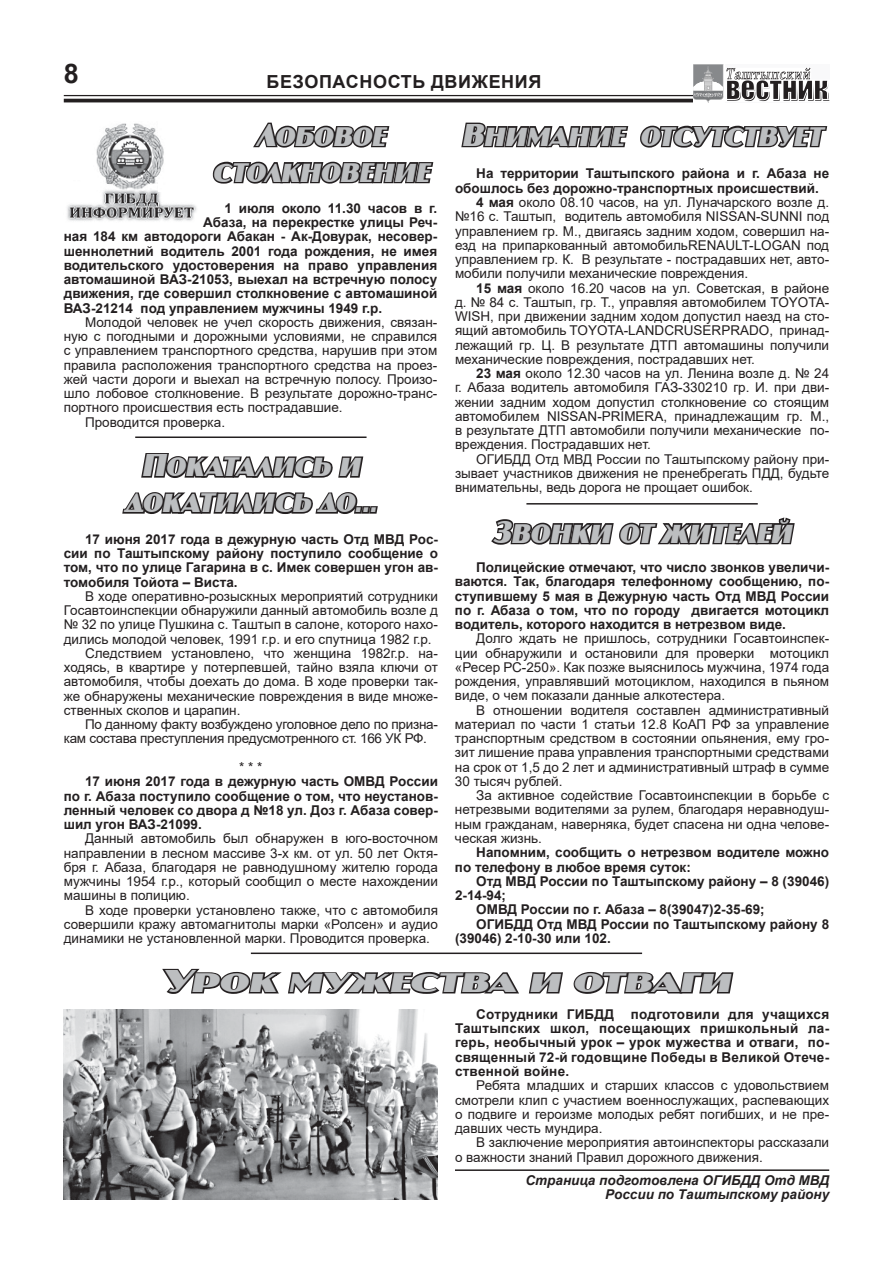
<style>
.page{position:relative;width:893px;height:1263px;background:#fff}
.page>*{position:absolute;margin:0;border:0;box-sizing:border-box;transform-origin:0 0}
.t1{font:italic 700 30px/36px "a Jasper Caps";color:#bcbec0;text-align:center}
.t2{font:italic 700 30px "a Jasper Caps";color:#bcbec0;scale:1.5 1}
.t3{font:700 27px "Arial";color:#231f20}
.t4{font:700 18px "Arial";letter-spacing:.035em;color:#231f20}
.t5{font:13.5px/14.2px "Arial";color:#231f20;text-align:justify}
.t6{font:700 13.5px/14.2px "Arial";color:#231f20;text-align:justify}
.t7{font:13.5px "Arial";letter-spacing:-.02em;color:#231f20}
.t8{font:italic 700 13.5px/14.2px "Arial";color:#231f20;text-align:right}
.s1{font-weight:700}
</style>
<div class="page">
<img style="left:64px;top:1009px;width:374px;height:190px">
<hr style="left:64px;top:95px;width:765px;height:1px;background:#231f20">
<hr style="left:64px;top:99px;width:765px;height:3px;background:#231f20">
<img style="left:694px;top:65px;width:135px;height:37px">
<img style="left:67px;top:123px;width:130px;height:98px">
<hr style="left:135px;top:436px;width:232px;height:2px;background:#231f20">
<svg style="left:212px;top:122px;width:222px;height:62px"></svg>
<svg style="left:461px;top:122px;width:168px;height:26px"></svg>
<svg style="left:640px;top:125px;width:188px;height:23px"></svg>
<hr style="left:526px;top:503px;width:232px;height:2px;background:#231f20">
<svg style="left:122px;top:453px;width:256px;height:61px"></svg>
<svg style="left:491px;top:517px;width:304px;height:28px"></svg>
<hr style="left:251px;top:952px;width:391px;height:2px;background:#231f20">
<svg style="left:162px;top:968px;width:401px;height:26px"></svg>
<svg style="left:573px;top:971px;width:161px;height:23px"></svg>
<hr style="left:455px;top:1169px;width:374px;height:2px;background:#231f20">
<h2 class="t3" style="left:64px;top:55px;width:17px">8</h2>
<h3 class="t4" style="left:267px;top:69px;width:28px">Безопаснос</h3>
<h3 class="t4" style="left:401px;top:69px;width:101px">ть движени</h3>
<h3 class="t4" style="left:528px;top:69px;width:14px">я</h3>
<h1 class="t1" style="left:212px;top:117px;width:224px">Лобовое столкновение</h1>
<h1 class="t1" style="left:461px;top:117px;width:369px">Внимание отсутствует</h1>
<p class="t6" style="left:476px;top:167px;width:354px">На территории Таштыпского района и г. Абаза не</p>
<p class="t6" style="left:455px;top:181px;width:365px">обошлось без дорожно-транспортных происшествий.</p>
<p class="t5" style="left:476px;top:195px;width:354px"><span class="s1">4 мая</span> около 08.10 часов, на ул. Луначарского возле д.</p>
<p class="t5" style="left:455px;top:209px;width:376px">№16 с. Таштып, водитель автомобиля NISSAN-SUNNI под</p>
<p class="t5" style="left:455px;top:224px;width:376px">управлением гр. М., двигаясь задним ходом, совершил на-</p>
<p class="t5" style="left:455px;top:238px;width:376px">езд на припаркованный автомобильRENAULT-LOGAN под</p>
<p class="t5" style="left:455px;top:252px;width:376px">управлением гр. К. В результате - пострадавших нет, авто-</p>
<p class="t5" style="left:455px;top:266px;width:295px">мобили получили механические повреждения.</p>
<p class="t5" style="left:476px;top:281px;width:354px"><span class="s1">15 мая</span> около 16.20 часов на ул. Советская, в районе</p>
<p class="t5" style="left:455px;top:295px;width:376px">д. № 84 с. Таштып, гр. Т., управляя автомобилем TOYOTA-</p>
<p class="t5" style="left:455px;top:309px;width:376px">WISH, при движении задним ходом допустил наезд на сто-</p>
<p class="t5" style="left:455px;top:323px;width:376px">ящий автомобиль TOYOTA-LANDCRUSERPRADO, принад-</p>
<p class="t5" style="left:455px;top:338px;width:376px">лежащий гр. Ц. В результате ДТП автомашины получили</p>
<p class="t5" style="left:455px;top:352px;width:301px">механические повреждения, пострадавших нет.</p>
<p class="t5" style="left:476px;top:366px;width:354px"><span class="s1">23 мая</span> около 12.30 часов на ул. Ленина возле д. № 24</p>
<p class="t5" style="left:455px;top:380px;width:376px">г. Абаза водитель автомобиля ГАЗ-330210 гр. И. при дви-</p>
<p class="t5" style="left:455px;top:395px;width:376px">жении задним ходом допустил столкновение со стоящим</p>
<p class="t5" style="left:455px;top:409px;width:376px">автомобилем NISSAN-PRIMERA, принадлежащим гр. М.,</p>
<p class="t5" style="left:455px;top:423px;width:376px">в результате ДТП автомобили получили механические по-</p>
<p class="t5" style="left:455px;top:437px;width:197px">вреждения. Пострадавших нет.</p>
<p class="t5" style="left:476px;top:452px;width:354px">ОГИБДД Отд МВД России по Таштыпскому району при-</p>
<p class="t5" style="left:455px;top:466px;width:376px">зывает участников движения не пренебрегать ПДД, будьте</p>
<p class="t5" style="left:455px;top:480px;width:299px">внимательны, ведь дорога не прощает ошибок.</p>
<p class="t6" style="left:225px;top:201px;width:214px">1 июля около 11.30 часов в г.</p>
<p class="t6" style="left:203px;top:215px;width:235px">Абаза, на перекрестке улицы Реч-</p>
<p class="t6" style="left:64px;top:230px;width:375px">ная 184 км автодороги Абакан - Ак-Довурак, несовер-</p>
<p class="t6" style="left:64px;top:244px;width:375px">шеннолетний водитель 2001 года рождения, не имея</p>
<p class="t6" style="left:64px;top:258px;width:375px">водительского удостоверения на право управления</p>
<p class="t6" style="left:64px;top:272px;width:375px">автомашиной ВАЗ-21053, выехал на встречную полосу</p>
<p class="t6" style="left:64px;top:287px;width:375px">движения, где совершил столкновение с автомашиной</p>
<p class="t6" style="left:64px;top:301px;width:320px">ВАЗ-21214 под управлением мужчины 1949 г.р.</p>
<p class="t5" style="left:85px;top:315px;width:354px">Молодой человек не учел скорость движения, связан-</p>
<p class="t5" style="left:64px;top:329px;width:375px">ную с погодными и дорожными условиями, не справился</p>
<p class="t5" style="left:64px;top:343px;width:375px">с управлением транспортного средства, нарушив при этом</p>
<p class="t5" style="left:64px;top:358px;width:375px">правила расположения транспортного средства на проез-</p>
<p class="t5" style="left:64px;top:372px;width:375px">жей части дороги и выехал на встречную полосу. Произо-</p>
<p class="t5" style="left:64px;top:386px;width:375px">шло лобовое столкновение. В результате дорожно-транс-</p>
<p class="t5" style="left:64px;top:400px;width:280px">портного происшествия есть пострадавшие.</p>
<p class="t5" style="left:85px;top:415px;width:142px">Проводится проверка.</p>
<h1 class="t1" style="left:125px;top:447px;width:259px">Покатались и докатились до…</h1>
<p class="t6" style="left:64px;top:532px;width:376px;text-indent:21px">17 июня 2017 года в дежурную часть Отд МВД Рос&shy;сии по Таштыпскому району поступило сообщение о том, что по улице Гагарина в с. Имек совершен угон ав&shy;томобиля Тойота – Виста.</p>
<p class="t5" style="left:85px;top:589px;width:354px">В ходе оперативно-розыскных мероприятий сотрудники</p>
<p class="t5" style="left:64px;top:603px;width:376px">Госавтоинспекции обнаружили данный автомобиль возле д</p>
<p class="t5" style="left:64px;top:617px;width:376px">№ 32 по улице Пушкина с. Таштып в салоне, которого нахо-</p>
<p class="t5" style="left:64px;top:632px;width:369px">дились молодой человек, 1991 г.р. и его спутница 1982 г.р.</p>
<p class="t5" style="left:85px;top:646px;width:354px">Следствием установлено, что женщина 1982г.р. на-</p>
<p class="t5" style="left:64px;top:660px;width:376px">ходясь, в квартире у потерпевшей, тайно взяла ключи от</p>
<p class="t5" style="left:64px;top:674px;width:376px">автомобиля, чтобы доехать до дома. В ходе проверки так-</p>
<p class="t5" style="left:64px;top:689px;width:376px">же обнаружены механические повреждения в виде множе-</p>
<p class="t5" style="left:64px;top:703px;width:178px">ственных сколов и царапин.</p>
<p class="t7" style="left:85px;top:715px;width:354px">По данному факту возбуждено уголовное дело по призна-</p>
<p class="t7" style="left:64px;top:729px;width:365px">кам состава преступления предусмотренного ст. 166 УК РФ.</p>
<p class="t5" style="left:239px;top:760px;width:25px">* * *</p>
<p class="t6" style="left:64px;top:774px;width:376px;text-indent:21px">17 июня 2017 года в дежурную часть ОМВД России по г. Абаза поступило сообщение о том, что неустанов&shy;ленный человек со двора д №18 ул. Доз г. Абаза совер&shy;шил угон ВАЗ-21099.</p>
<p class="t5" style="left:64px;top:831px;width:376px;text-indent:21px">Данный автомобиль был обнаружен в юго-восточном направлении в лесном массиве 3-х км. от ул. 50 лет Октя&shy;бря г. Абаза, благодаря не равнодушному жителю города мужчины 1954 г.р., который сообщил о месте нахождении машины в полицию.</p>
<p class="t5" style="left:64px;top:903px;width:376px;text-indent:21px">В ходе проверки установлено также, что с автомобиля совершили кражу автомагнитолы марки «Ролсен» и аудио динамики не установленной марки. Проводится проверка.</p>
<h1 class="t1" style="left:492px;top:514px;width:307px">Звонки от жителей</h1>
<p class="t6" style="left:455px;top:560px;width:376px;text-indent:21px">Полицейские отмечают, что число звонков увеличи&shy;ваются. Так, благодаря телефонному сообщению, по&shy;ступившему 5 мая в Дежурную часть Отд МВД России по г. Абаза о том, что по городу двигается мотоцикл водитель, которого находится в нетрезвом виде.</p>
<p class="t5" style="left:455px;top:631px;width:376px;text-indent:21px">Долго ждать не пришлось, сотрудники Госавтоинспек&shy;ции обнаружили и остановили для проверки мотоцикл «Ресер РС-250». Как позже выяснилось мужчина, 1974 года рождения, управлявший мотоциклом, находился в пьяном виде, о чем показали данные алкотестера.</p>
<p class="t5" style="left:455px;top:703px;width:376px;text-indent:21px">В отношении водителя составлен административный материал по части 1 статьи 12.8 КоАП РФ за управление транспортным средством в состоянии опьянения, ему гро&shy;зит лишение права управления транспортными средствами на срок от 1,5 до 2 лет и административный штраф в сумме 30 тысяч рублей.</p>
<p class="t5" style="left:455px;top:788px;width:376px;text-indent:21px">За активное содействие Госавтоинспекции в борьбе с нетрезвыми водителями за рулем, благодаря неравнодуш&shy;ным гражданам, наверняка, будет спасена ни одна челове&shy;ческая жизнь.</p>
<p class="t6" style="left:455px;top:845px;width:376px;text-indent:21px">Напомним, сообщить о нетрезвом водителе можно по телефону в любое время суток:</p>
<p class="t6" style="left:476px;top:874px;width:354px">Отд МВД России по Таштыпскому району – 8 (39046)</p>
<p class="t6" style="left:455px;top:888px;width:53px">2-14-94;</p>
<p class="t6" style="left:476px;top:902px;width:290px">ОМВД России по г. Абаза – 8(39047)2-35-69;</p>
<p class="t6" style="left:476px;top:917px;width:354px">ОГИБДД Отд МВД России по Таштыпскому району 8</p>
<p class="t6" style="left:455px;top:931px;width:157px">(39046) 2-10-30 или 102.</p>
<h1 class="t2" style="left:161px;top:964px;width:386px">Урок мужества и отваги</h1>
<p class="t6" style="left:455px;top:1007px;width:376px;text-indent:21px">Сотрудники ГИБДД подготовили для учащихся Таштыпских школ, посещающих пришкольный ла&shy;герь, необычный урок – урок мужества и отваги, по&shy;священный 72-й годовщине Победы в Великой Отече&shy;ственной войне.</p>
<p class="t5" style="left:455px;top:1078px;width:376px;text-indent:21px">Ребята младших и старших классов с удовольствием смотрели клип с участием военнослужащих, распевающих о подвиге и героизме молодых ребят погибших, и не пре&shy;давших честь мундира.</p>
<p class="t5" style="left:455px;top:1135px;width:376px;text-indent:21px">В заключение мероприятия автоинспекторы рассказали о важности знаний Правил дорожного движения.</p>
<p class="t8" style="left:525px;top:1173px;width:305px">Страница подготовлена ОГИБДД Отд МВД<br>России по Таштыпскому району</p>
</div>
